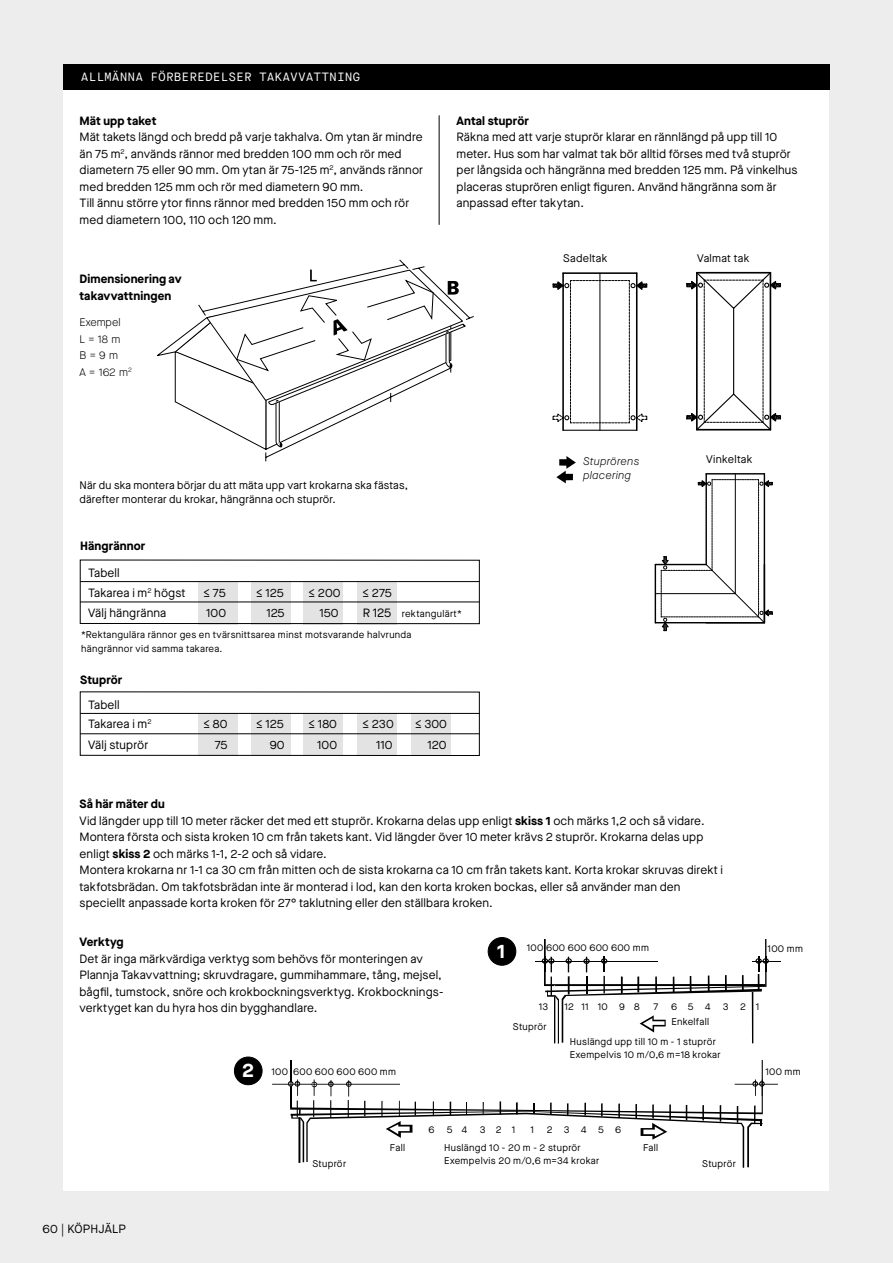
<style>
.page{position:relative;width:893px;height:1263px;background:#ededed}
.page>*{position:absolute;margin:0;border:0;box-sizing:border-box;transform-origin:0 0}
.t1{font:700 19.5px "Maison Neue";color:#fff}
.t2{font:12px/16.5px "Maison Neue";letter-spacing:.01em;color:#000}
.t3{font:700 12px/16.5px "Maison Neue";letter-spacing:.01em;color:#000}
.t4{font:12px "Maison Neue Mono";color:#fff}
.t5{font:10.95px/13.8px "Maison Neue";letter-spacing:.015em;color:#000}
.t6{font:300 10.95px/16.5px "Maison Neue";color:#000}
.t7{font:italic 300 10.95px "Maison Neue";letter-spacing:.025em;color:#000}
.t8{font:9.75px/13.5px "Maison Neue";letter-spacing:.03em;color:#000}
.s1{font-size:12px}
.s2{font-weight:700}
</style>
<div class="page">
<div style="left:64px;top:89px;width:765px;height:1101px;background:#fff"></div>
<div style="left:488px;top:937px;width:28px;height:28px;background:#000;border-radius:50%"></div>
<div style="left:488px;top:937px;width:28px;height:28px;border:1px solid #000;border-radius:50%"></div>
<div style="left:64px;top:64px;width:766px;height:25px;background:#000"></div>
<hr style="left:636px;top:273px;width:1px;height:157px;background:#000">
<hr style="left:563px;top:430px;width:74px;height:1px;background:#000">
<hr style="left:562px;top:273px;width:2px;height:157px;background:#000">
<hr style="left:563px;top:272px;width:74px;height:2px;background:#000">
<hr style="left:599px;top:273px;width:1px;height:157px;background:#000">
<svg style="left:552px;top:280px;width:95px;height:143px"></svg>
<hr style="left:439px;top:115px;width:1px;height:110px;background:#000">
<hr style="left:535px;top:961px;width:123px;height:1px;background:#000">
<svg style="left:542px;top:939px;width:239px;height:104px"></svg>
<svg style="left:288px;top:1060px;width:477px;height:108px"></svg>
<hr style="left:272px;top:1084px;width:128px;height:1px;background:#000">
<hr style="left:734px;top:1084px;width:44px;height:1px;background:#000">
<svg style="left:157px;top:260px;width:317px;height:201px"></svg>
<div style="left:411px;top:714px;width:40px;height:42px;background:#e3e3e3"></div>
<div style="left:198px;top:714px;width:40px;height:42px;background:#e3e3e3"></div>
<div style="left:251px;top:714px;width:39px;height:42px;background:#e3e3e3"></div>
<div style="left:303px;top:714px;width:40px;height:42px;background:#e3e3e3"></div>
<div style="left:357px;top:714px;width:40px;height:42px;background:#e3e3e3"></div>
<div style="left:80px;top:691px;width:400px;height:65px;border:1px solid #000"></div>
<hr style="left:80px;top:713px;width:400px;height:1px;background:#000">
<hr style="left:80px;top:733px;width:399px;height:1px;background:#000">
<svg style="left:686px;top:272px;width:95px;height:158px"></svg>
<svg style="left:655px;top:473px;width:118px;height:158px"></svg>
<svg style="left:556px;top:456px;width:20px;height:27px"></svg>
<div style="left:234px;top:1057px;width:28px;height:28px;background:#000;border-radius:50%"></div>
<div style="left:234px;top:1057px;width:28px;height:28px;border:1px solid #000;border-radius:50%"></div>
<div style="left:198px;top:582px;width:40px;height:42px;background:#e3e3e3"></div>
<div style="left:251px;top:582px;width:39px;height:42px;background:#e3e3e3"></div>
<div style="left:303px;top:582px;width:40px;height:42px;background:#e3e3e3"></div>
<div style="left:357px;top:582px;width:40px;height:42px;background:#e3e3e3"></div>
<div style="left:80px;top:560px;width:400px;height:64px;border:1px solid #000"></div>
<hr style="left:80px;top:581px;width:400px;height:1px;background:#000">
<hr style="left:80px;top:602px;width:399px;height:1px;background:#000">
<p class="t4" style="left:81px;top:69px;width:281px">ALLMÄNNA FÖRBEREDELSER TAKAVVATTNING</p>
<p class="t3" style="left:80px;top:112px;width:78px">Mät upp taket</p>
<p class="t2" style="left:80px;top:129px;width:345px">Mät takets längd och bredd på varje takhalva. Om ytan är mindre än 75 m<sup>2</sup>, används rännor med bredden 100 mm och rör med diametern 75 eller 90 mm. Om ytan är 75-125 m<sup>2</sup>, används rännor med bredden 125 mm och rör med diametern 90 mm.<br>Till ännu större ytor finns rännor med bredden 150 mm och rör med diametern 100, 110 och 120 mm.</p>
<p class="t3" style="left:80px;top:271px;width:104px">Dimensionering av takavvattningen</p>
<p class="t6" style="left:80px;top:314px;width:54px">Exempel<br>L = 18 m<br>B = 9 m<br>A = 162 m<sup>2</sup></p>
<p class="t5" style="left:80px;top:478px;width:330px">När du ska montera börjar du att mäta upp vart krokarna ska fästas, därefter monterar du krokar, hängränna och stuprör.</p>
<p class="t3" style="left:80px;top:537px;width:67px">Hängrännor</p>
<p class="t2" style="left:88px;top:563px;width:99px;line-height:19.5px">Tabell<br>Takarea i m<sup>2</sup> högst</p>
<p class="t2" style="left:204px;top:584px;width:24px">≤ 75</p>
<p class="t2" style="left:256px;top:584px;width:29px">≤ 125</p>
<p class="t2" style="left:309px;top:584px;width:34px">≤ 200</p>
<p class="t2" style="left:363px;top:584px;width:31px">≤ 275</p>
<p class="t3" style="left:456px;top:112px;width:74px">Antal stuprör</p>
<p class="t2" style="left:456px;top:129px;width:343px">Räkna med att varje stuprör klarar en rännlängd på upp till 10 meter. Hus som har valmat tak bör alltid förses med två stuprör per långsida och hängränna med bredden 125 mm. På vinkelhus placeras stuprören enligt figuren. Använd hängränna som är anpassad efter takytan.</p>
<p class="t5" style="left:563px;top:251px;width:46px">Sadeltak</p>
<p class="t5" style="left:697px;top:251px;width:54px">Valmat tak</p>
<p class="t7" style="left:583px;top:454px;width:58px">Stuprörens</p>
<p class="t5" style="left:706px;top:452px;width:48px">Vinkeltak</p>
<p class="t7" style="left:583px;top:468px;width:49px">placering</p>
<p class="t2" style="left:88px;top:605px;width:80px">Välj hängränna</p>
<p class="t2" style="left:206px;top:605px;width:21px">100</p>
<p class="t2" style="left:266px;top:605px;width:20px">125</p>
<p class="t2" style="left:319px;top:605px;width:21px">150</p>
<p class="t8" style="left:363px;top:606px;width:101px"><span class="s1">R 125</span> rektangulärt*</p>
<p class="t8" style="left:81px;top:628px;width:332px">*Rektangulära rännor ges en tvärsnittsarea minst motsvarande halvrunda hängrännor vid samma takarea.</p>
<p class="t3" style="left:80px;top:671px;width:44px">Stuprör</p>
<p class="t2" style="left:88px;top:695px;width:65px;line-height:19.5px">Tabell<br>Takarea i m<sup>2</sup></p>
<p class="t2" style="left:204px;top:716px;width:26px">≤ 80</p>
<p class="t2" style="left:256px;top:716px;width:29px">≤ 125</p>
<p class="t2" style="left:309px;top:716px;width:30px">≤ 180</p>
<p class="t2" style="left:363px;top:716px;width:33px">≤ 230</p>
<p class="t2" style="left:415px;top:716px;width:33px">≤ 300</p>
<p class="t2" style="left:88px;top:736px;width:62px">Välj stuprör</p>
<p class="t2" style="left:215px;top:736px;width:14px">75</p>
<p class="t2" style="left:270px;top:736px;width:16px">90</p>
<p class="t2" style="left:317px;top:736px;width:21px">100</p>
<p class="t2" style="left:376px;top:736px;width:18px">110</p>
<p class="t2" style="left:427px;top:736px;width:21px">120</p>
<p class="t2" style="left:80px;top:796px;width:645px"><span class="s2">Så här mäter du<br></span>Vid längder upp till 10 meter räcker det med ett stuprör. Krokarna delas upp enligt <span class="s2">skiss 1</span> och märks 1,2 och så vidare.<br>Montera första och sista kroken 10 cm från takets kant. Vid längder över 10 meter krävs 2 stuprör. Krokarna delas upp enligt <span class="s2">skiss 2</span> och märks 1-1, 2-2 och så vidare.<br>Montera krokarna nr 1-1 ca 30 cm från mitten och de sista krokarna ca 10 cm från takets kant. Korta krokar skruvas direkt i takfotsbrädan. Om takfotsbrädan inte är monterad i lod, kan den korta kroken bockas, eller så använder man den speciellt anpassade korta kroken för 27° taklutning eller den ställbara kroken.</p>
<p class="t3" style="left:80px;top:933px;width:46px">Verktyg</p>
<p class="t2" style="left:80px;top:950px;width:365px">Det är inga märkvärdiga verktyg som behövs för monteringen av Plannja Takavvattning; skruvdragare, gummihammare, tång, mejsel, bågfil, tumstock, snöre och krokbockningsverktyg. Krokbocknings&shy;verktyget kan du hyra hos din bygghandlare.</p>
<h1 class="t1" style="left:497px;top:937px;width:10px">1</h1>
<p class="t8" style="left:527px;top:941px;width:123px">100 600 600 600 600 mm</p>
<p class="t8" style="left:768px;top:942px;width:37px">100 mm</p>
<p class="t8" style="left:539px;top:999px;width:11px">13</p>
<p class="t8" style="left:564px;top:999px;width:77px">1211 10 9 8</p>
<p class="t8" style="left:653px;top:999px;width:6px">7</p>
<p class="t8" style="left:671px;top:999px;width:7px">6</p>
<p class="t8" style="left:705px;top:999px;width:7px">4</p>
<p class="t8" style="left:723px;top:999px;width:38px">321</p>
<p class="t8" style="left:513px;top:1020px;width:35px">Stuprör</p>
<p class="t8" style="left:688px;top:999px;width:7px">5</p>
<p class="t8" style="left:671px;top:1015px;width:39px">Enkelfall</p>
<p class="t8" style="left:570px;top:1035px;width:152px">Huslängd upp till 10 m - 1 stuprör<br>Exempelvis 10 m/0,6 m=18 krokar</p>
<p class="t2" style="left:42px;top:1220px;width:85px">60 | KÖPHJÄLP</p>
<h1 class="t1" style="left:242px;top:1057px;width:13px">2</h1>
<p class="t8" style="left:271px;top:1065px;width:126px">100 600 600 600 600 mm</p>
<p class="t8" style="left:428px;top:1123px;width:40px">6 54</p>
<p class="t8" style="left:480px;top:1123px;width:37px">321</p>
<p class="t8" style="left:531px;top:1123px;width:5px">1</p>
<p class="t8" style="left:547px;top:1123px;width:76px">23456</p>
<p class="t8" style="left:390px;top:1141px;width:17px">Fall</p>
<p class="t8" style="left:643px;top:1141px;width:17px">Fall</p>
<p class="t8" style="left:444px;top:1141px;width:138px">Huslängd 10 - 20 m - 2 stuprör</p>
<p class="t8" style="left:312px;top:1156px;width:35px">Stuprör</p>
<p class="t8" style="left:444px;top:1154px;width:157px">Exempelvis 20 m/0,6 m=34 krokar</p>
<p class="t8" style="left:765px;top:1064px;width:37px">100 mm</p>
<p class="t8" style="left:702px;top:1156px;width:35px">Stuprör</p>
</div>
